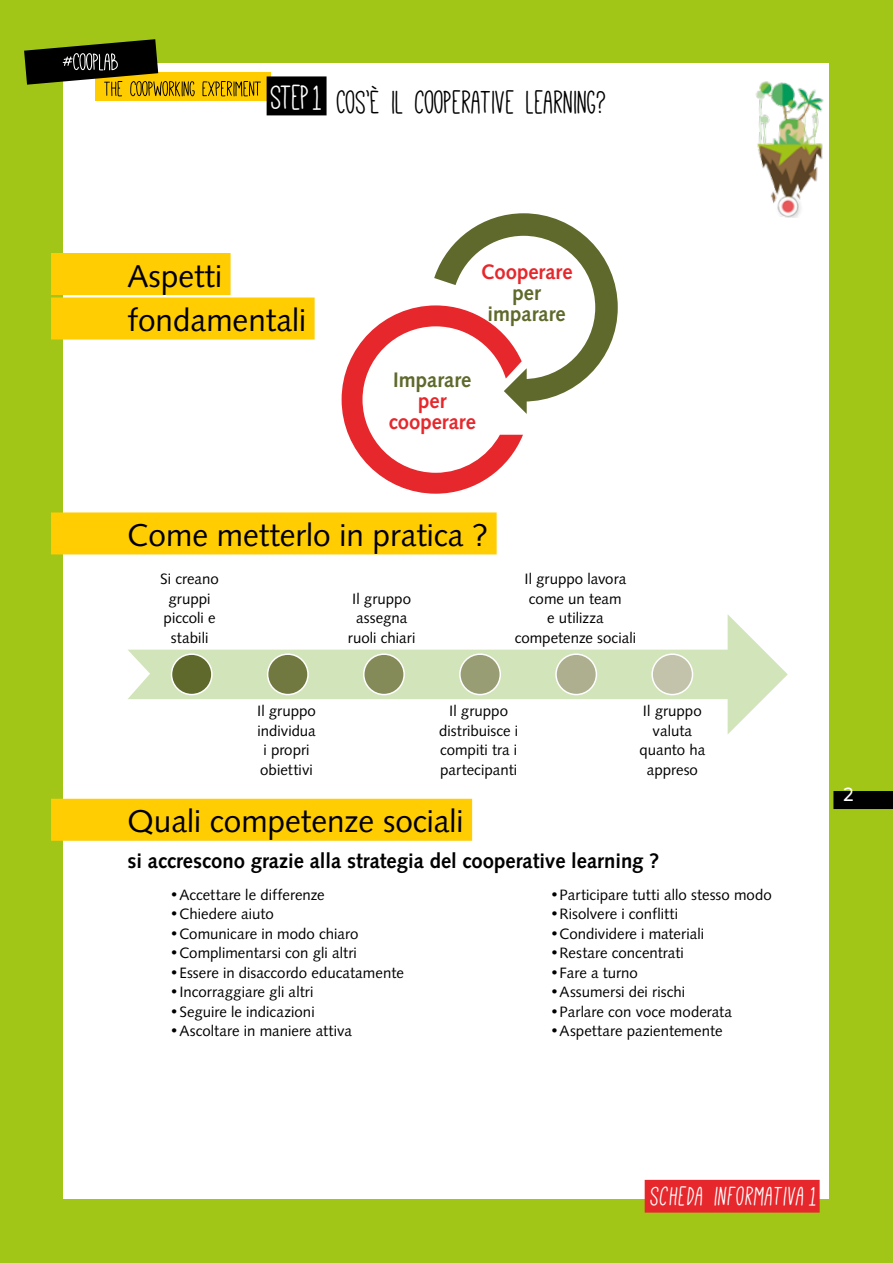
<style>
.page{position:relative;width:893px;height:1263px;background:#a2c617}
.page>*{position:absolute;margin:0;border:0;box-sizing:border-box;transform-origin:0 0}
.t1{font:36px "Mathlete Bulky";letter-spacing:.01em;color:#000}
.t2{font:31.5px/44.5px "Syntax LT Std";color:#000}
.t3{font:29.4px "Mathlete Bulky Slant";letter-spacing:.04em;color:#fff}
.t4{font:22.5px "Courier Prime Code";color:#fff}
.t5{font:700 21px "Syntax LT Std";color:#000}
.t6{font:700 21px/21px "Syntax LT Std";color:#e6272c;text-align:center}
.t7{font:700 21px/21px "Syntax LT Std";color:#5e692b;text-align:center}
.t8{font:15px/19.5px "Syntax LT Std";color:#000;text-align:center}
.s1{font-size:38.4px;color:#fff}
</style>
<div class="page">
<div style="left:64px;top:64px;width:765px;height:1135px;background:#fff"></div>
<div style="left:833px;top:791px;width:60px;height:18px;background:#000"></div>
<div style="left:51px;top:253px;width:180px;height:42px;background:#ffcd02"></div>
<div style="left:51px;top:297px;width:264px;height:42px;background:#ffcd02"></div>
<div style="left:51px;top:512px;width:446px;height:42px;background:#ffcd02"></div>
<div style="left:51px;top:799px;width:421px;height:42px;background:#ffcd02"></div>
<svg style="left:342px;top:213px;width:276px;height:281px"></svg>
<svg style="left:128px;top:614px;width:660px;height:120px"></svg>
<div style="left:171px;top:654px;width:41px;height:40px;background:#5e692b;border-radius:50%"></div>
<div style="left:171px;top:653px;width:42px;height:42px;border:2px solid #fff;border-radius:50%"></div>
<div style="left:268px;top:654px;width:40px;height:40px;background:#717940;border-radius:50%"></div>
<div style="left:267px;top:653px;width:42px;height:42px;border:2px solid #fff;border-radius:50%"></div>
<div style="left:364px;top:654px;width:40px;height:40px;background:#858a59;border-radius:50%"></div>
<div style="left:363px;top:653px;width:42px;height:42px;border:2px solid #fff;border-radius:50%"></div>
<div style="left:460px;top:654px;width:40px;height:40px;background:#999d74;border-radius:50%"></div>
<div style="left:459px;top:653px;width:42px;height:42px;border:2px solid #fff;border-radius:50%"></div>
<div style="left:556px;top:654px;width:40px;height:40px;background:#adaf8e;border-radius:50%"></div>
<div style="left:555px;top:653px;width:42px;height:42px;border:2px solid #fff;border-radius:50%"></div>
<div style="left:652px;top:654px;width:40px;height:40px;background:#c3c3ac;border-radius:50%"></div>
<div style="left:651px;top:653px;width:42px;height:42px;border:2px solid #fff;border-radius:50%"></div>
<div style="left:95px;top:72px;width:176px;height:29px;background:#fc0"></div>
<svg style="left:24px;top:39px;width:237px;height:58px"></svg>
<img style="left:755px;top:81px;width:69px;height:137px">
<div style="left:645px;top:1180px;width:175px;height:32px;background:#e6272c"></div>
<div style="left:267px;top:76px;width:60px;height:39px;background:#000"></div>
<h1 class="t1" style="left:271px;top:85px;width:337px"><span class="s1">STEP 1</span> COS’È IL COOPERATIVE LEARNING?</h1>
<h2 class="t2" style="left:128px;top:253px;width:180px">Aspetti fondamentali</h2>
<h3 class="t6" style="left:481px;top:262px;width:93px">Cooperare</h3>
<h3 class="t7" style="left:488px;top:283px;width:80px">per imparare</h3>
<h3 class="t7" style="left:393px;top:369px;width:80px">Imparare</h3>
<h3 class="t6" style="left:389px;top:390px;width:89px">per cooperare</h3>
<h2 class="t2" style="left:128px;top:513px;width:362px">Come metterlo in pratica ?</h2>
<p class="t8" style="left:160px;top:569px;width:60px">Si creano gruppi piccoli e stabili</p>
<p class="t8" style="left:348px;top:589px;width:69px">Il gruppo assegna ruoli chiari</p>
<p class="t8" style="left:515px;top:569px;width:123px">Il gruppo lavora come un team<br>e utilizza competenze sociali</p>
<p class="t8" style="left:257px;top:701px;width:60px">Il gruppo individua i propri obiettivi</p>
<p class="t8" style="left:439px;top:701px;width:81px">Il gruppo distribuisce i compiti tra i partecipanti</p>
<p class="t8" style="left:639px;top:701px;width:67px">Il gruppo valuta quanto ha appreso</p>
<h2 class="t2" style="left:128px;top:799px;width:338px">Quali competenze sociali</h2>
<h3 class="t5" style="left:128px;top:848px;width:533px">si accrescono grazie alla strategia del cooperative learning ?</h3>
<p class="t8" style="left:171px;top:885px;width:155px">•Accettare le differenze</p>
<p class="t8" style="left:171px;top:904px;width:104px">•Chiedere aiuto</p>
<p class="t8" style="left:171px;top:924px;width:189px">•Comunicare in modo chiaro</p>
<p class="t8" style="left:171px;top:943px;width:187px">•Complimentarsi con gli altri</p>
<p class="t8" style="left:171px;top:963px;width:234px">•Essere in disaccordo educatamente</p>
<p class="t8" style="left:171px;top:982px;width:144px">•Incorraggiare gli altri</p>
<p class="t8" style="left:171px;top:1002px;width:145px">•Seguire le indicazioni</p>
<p class="t8" style="left:171px;top:1021px;width:182px">•Ascoltare in maniere attiva</p>
<p class="t8" style="left:551px;top:885px;width:222px">•Participare tutti allo stesso modo</p>
<p class="t8" style="left:551px;top:904px;width:129px">•Risolvere i conflitti</p>
<p class="t8" style="left:551px;top:924px;width:155px">•Condividere i materiali</p>
<p class="t8" style="left:551px;top:943px;width:134px">•Restare concentrati</p>
<p class="t8" style="left:551px;top:963px;width:88px">•Fare a turno</p>
<p class="t8" style="left:551px;top:982px;width:136px">•Assumersi dei rischi</p>
<p class="t8" style="left:551px;top:1002px;width:182px">•Parlare con voce moderata</p>
<p class="t8" style="left:551px;top:1021px;width:173px">•Aspettare pazientemente</p>
<h3 class="t4" style="left:842px;top:780px;width:15px">2</h3>
<h3 class="t3" style="left:651px;top:1182px;width:168px">SCHEDA INFORMATIVA 1</h3>
</div>
